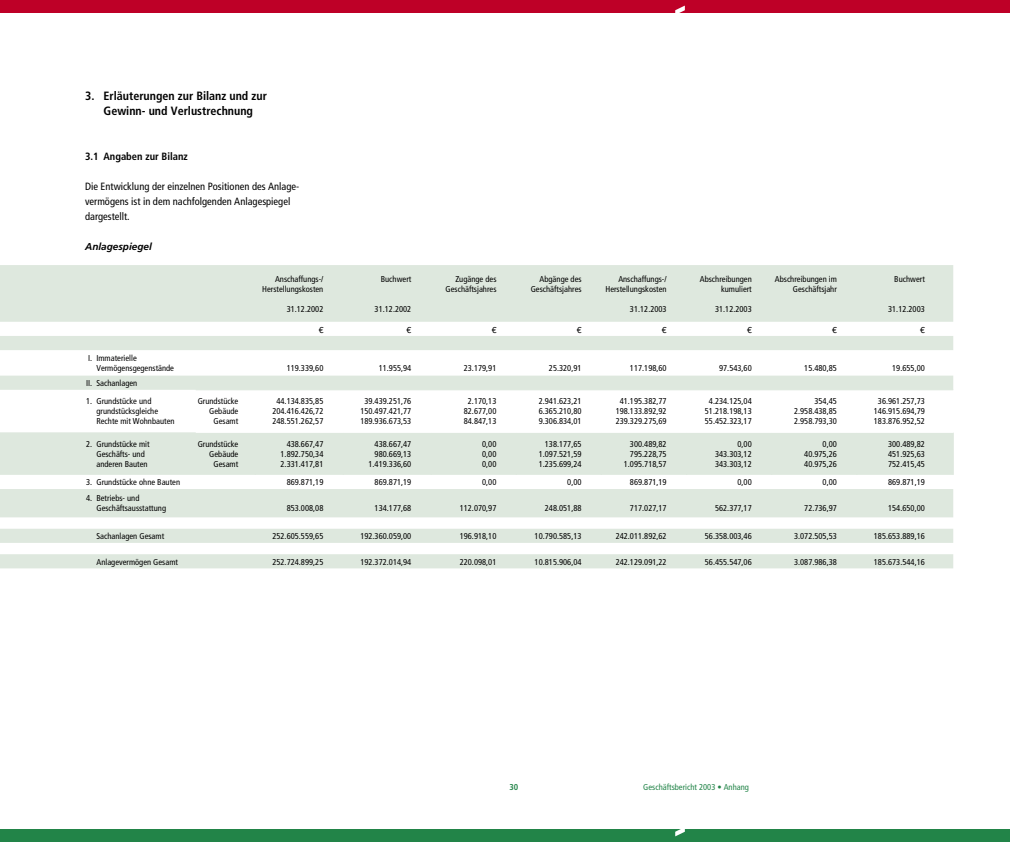
<style>
.page{position:relative;width:1010px;height:842px;background:#fff}
.page>*{position:absolute;margin:0;border:0;box-sizing:border-box;transform-origin:0 0}
.t1{font:700 condensed 12px/15px "Frutiger";color:#000;text-align:center}
.t2{font:condensed 10.5px/15px "Frutiger";color:#000}
.t3{font:700 condensed 10.5px "Frutiger";color:#000}
.t4{font:italic 700 10px "Frutiger";color:#000}
.t5{font:condensed 8.5px/10px "Frutiger";color:#000;text-align:right}
.t6{font:condensed 8.5px "Frutiger";color:#228448}
.t7{font:8.5px "Helvetica Neue";color:#000}
.t8{font:700 condensed 8.5px "Frutiger";color:#228448}
</style>
<div class="page">
<svg style="left:0;top:265px;width:952px;height:303px;fill:#dee8de"></svg>
<hr style="left:196px;top:389px;width:59px;height:1px;background:#dee8de">
<hr style="left:255px;top:389px;width:88px;height:1px;background:#dee8de">
<hr style="left:343px;top:389px;width:88px;height:1px;background:#dee8de">
<hr style="left:431px;top:389px;width:85px;height:1px;background:#dee8de">
<hr style="left:516px;top:389px;width:85px;height:1px;background:#dee8de">
<hr style="left:601px;top:389px;width:85px;height:1px;background:#dee8de">
<hr style="left:686px;top:389px;width:85px;height:1px;background:#dee8de">
<hr style="left:771px;top:389px;width:85px;height:1px;background:#dee8de">
<hr style="left:856px;top:389px;width:96px;height:1px;background:#dee8de">
<hr style="left:255px;top:433px;width:1px;height:42px;background:#dee8de">
<hr style="left:343px;top:433px;width:1px;height:42px;background:#dee8de">
<hr style="left:431px;top:433px;width:1px;height:42px;background:#dee8de">
<hr style="left:516px;top:433px;width:1px;height:42px;background:#dee8de">
<hr style="left:601px;top:433px;width:1px;height:42px;background:#dee8de">
<hr style="left:686px;top:433px;width:1px;height:42px;background:#dee8de">
<hr style="left:771px;top:433px;width:1px;height:42px;background:#dee8de">
<hr style="left:856px;top:433px;width:1px;height:42px;background:#dee8de">
<hr style="left:952px;top:433px;width:1px;height:42px;background:#dee8de">
<hr style="left:196px;top:432px;width:59px;height:1px;background:#fff">
<hr style="left:255px;top:432px;width:88px;height:1px;background:#fff">
<hr style="left:343px;top:432px;width:88px;height:1px;background:#fff">
<hr style="left:431px;top:432px;width:85px;height:1px;background:#fff">
<hr style="left:516px;top:432px;width:85px;height:1px;background:#fff">
<hr style="left:601px;top:432px;width:85px;height:1px;background:#fff">
<hr style="left:686px;top:432px;width:85px;height:1px;background:#fff">
<hr style="left:771px;top:432px;width:85px;height:1px;background:#fff">
<hr style="left:856px;top:432px;width:97px;height:1px;background:#fff">
<div style="left:0;top:0;width:1009px;height:13px;background:#be0027"></div>
<div style="left:0;top:829px;width:1009px;height:13px;background:#228448"></div>
<svg style="left:675px;top:829px;width:9px;height:7px"></svg>
<svg style="left:675px;top:6px;width:9px;height:7px"></svg>
<h1 class="t1" style="left:85px;top:88px;width:183px">3. Erläuterungen zur Bilanz und zur<br>Gewinn- und Verlustrechnung</h1>
<p class="t3" style="left:85px;top:150px;width:104px">3.1 Angaben zur Bilanz</p>
<p class="t2" style="left:85px;top:179px;width:215px">Die Entwicklung der einzelnen Positionen des Anlage&shy;vermögens ist in dem nachfolgenden Anlagespiegel dargestellt.</p>
<p class="t4" style="left:85px;top:241px;width:68px">Anlagespiegel</p>
<p class="t5" style="left:262px;top:274px;width:63px">Anschaffungs-/<br>Herstellungskosten</p>
<p class="t5" style="left:286px;top:304px;width:38px">31.12.2002</p>
<p class="t5" style="left:380px;top:274px;width:32px">Buchwert</p>
<p class="t5" style="left:374px;top:304px;width:38px">31.12.2002</p>
<p class="t5" style="left:445px;top:274px;width:52px">Zugänge des<br>Geschäftsjahres</p>
<p class="t5" style="left:530px;top:274px;width:52px">Abgänge des<br>Geschäftsjahres</p>
<p class="t5" style="left:605px;top:274px;width:63px">Anschaffungs-/<br>Herstellungskosten</p>
<p class="t5" style="left:629px;top:304px;width:38px">31.12.2003</p>
<p class="t5" style="left:699px;top:274px;width:53px">Abschreibungen kumuliert</p>
<p class="t5" style="left:714px;top:304px;width:38px">31.12.2003</p>
<p class="t5" style="left:774px;top:274px;width:63px">Abschreibungen im<br>Geschäftsjahr</p>
<p class="t5" style="left:894px;top:274px;width:32px">Buchwert</p>
<p class="t5" style="left:887px;top:304px;width:38px">31.12.2003</p>
<p class="t7" style="left:318px;top:325px;width:6px">€</p>
<p class="t7" style="left:406px;top:325px;width:6px">€</p>
<p class="t7" style="left:491px;top:325px;width:6px">€</p>
<p class="t7" style="left:576px;top:325px;width:6px">€</p>
<p class="t7" style="left:661px;top:325px;width:6px">€</p>
<p class="t7" style="left:746px;top:325px;width:6px">€</p>
<p class="t7" style="left:831px;top:325px;width:6px">€</p>
<p class="t7" style="left:919px;top:325px;width:6px">€</p>
<p class="t5" style="left:96px;top:353px;width:79px;text-align:left;text-indent:-8px">I. Immaterielle<br>Vermögensgegenstände</p>
<p class="t5" style="left:286px;top:363px;width:38px">119.339,60</p>
<p class="t5" style="left:378px;top:363px;width:34px">11.955,94</p>
<p class="t5" style="left:463px;top:363px;width:34px">23.179,91</p>
<p class="t5" style="left:548px;top:363px;width:34px">25.320,91</p>
<p class="t5" style="left:629px;top:363px;width:38px">117.198,60</p>
<p class="t5" style="left:719px;top:363px;width:34px">97.543,60</p>
<p class="t5" style="left:804px;top:363px;width:34px">15.480,85</p>
<p class="t5" style="left:891px;top:363px;width:34px">19.655,00</p>
<p class="t5" style="left:86px;top:378px;width:53px">II. Sachanlagen</p>
<p class="t5" style="left:96px;top:396px;width:80px;text-align:left;text-indent:-10px">1. Grundstücke und grundstücksgleiche<br>Rechte mit Wohnbauten</p>
<p class="t5" style="left:197px;top:396px;width:42px">Grundstücke<br>Gebäude<br>Gesamt</p>
<p class="t5" style="left:272px;top:396px;width:52px;text-align:center">44.134.835,85<br>204.416.426,72<br>248.551.262,57</p>
<p class="t5" style="left:360px;top:396px;width:52px;text-align:center">39.439.251,76<br>150.497.421,77<br>189.936.673,53</p>
<p class="t5" style="left:463px;top:396px;width:34px;text-align:center">2.170,13<br>82.677,00<br>84.847,13</p>
<p class="t5" style="left:538px;top:396px;width:44px;text-align:justify">2.941.623,21<br>6.365.210,80<br>9.306.834,01</p>
<p class="t5" style="left:615px;top:396px;width:52px;text-align:center">41.195.382,77<br>198.133.892,92<br>239.329.275,69</p>
<p class="t5" style="left:704px;top:396px;width:48px;text-align:center">4.234.125,04<br>51.218.198,13<br>55.452.323,17</p>
<p class="t5" style="left:793px;top:396px;width:44px;text-align:justify;text-indent:20px">354,45<br>2.958.438,85<br>2.958.793,30</p>
<p class="t5" style="left:873px;top:396px;width:52px;text-align:center">36.961.257,73<br>146.915.694,79<br>183.876.952,52</p>
<p class="t5" style="left:96px;top:439px;width:55px;text-align:left;text-indent:-10px">2. Grundstücke mit<br>Geschäfts- und anderen Bauten</p>
<p class="t5" style="left:197px;top:439px;width:42px">Grundstücke<br>Gebäude<br>Gesamt</p>
<p class="t5" style="left:280px;top:439px;width:44px;text-align:justify;text-indent:6px">438.667,47<br>1.892.750,34<br>2.331.417,81</p>
<p class="t5" style="left:368px;top:439px;width:44px">438.667,47<br>980.669,13<br>1.419.336,60</p>
<p class="t5" style="left:482px;top:439px;width:16px;text-align:justify">0,00<br>0,00<br>0,00</p>
<p class="t5" style="left:538px;top:439px;width:44px;text-align:justify;text-indent:6px">138.177,65<br>1.097.521,59<br>1.235.699,24</p>
<p class="t5" style="left:623px;top:439px;width:44px">300.489,82<br>795.228,75<br>1.095.718,57</p>
<p class="t5" style="left:714px;top:439px;width:38px;text-align:justify;text-indent:22px">0,00<br>343.303,12<br>343.303,12</p>
<p class="t5" style="left:804px;top:439px;width:34px;text-align:justify;text-indent:18px">0,00<br>40.975,26<br>40.975,26</p>
<p class="t5" style="left:887px;top:439px;width:38px;text-align:justify">300.489,82<br>451.925,63<br>752.415,45</p>
<p class="t5" style="left:86px;top:477px;width:95px">3. Grundstücke ohne Bauten</p>
<p class="t5" style="left:286px;top:477px;width:38px">869.871,19</p>
<p class="t5" style="left:374px;top:477px;width:38px">869.871,19</p>
<p class="t5" style="left:482px;top:477px;width:16px">0,00</p>
<p class="t5" style="left:567px;top:477px;width:16px">0,00</p>
<p class="t5" style="left:629px;top:477px;width:38px">869.871,19</p>
<p class="t5" style="left:737px;top:477px;width:16px">0,00</p>
<p class="t5" style="left:822px;top:477px;width:16px">0,00</p>
<p class="t5" style="left:887px;top:477px;width:38px">869.871,19</p>
<p class="t5" style="left:96px;top:493px;width:71px;text-align:left;text-indent:-10px">4. Betriebs- und<br>Geschäftsausstattung</p>
<p class="t5" style="left:286px;top:503px;width:38px">853.008,08</p>
<p class="t5" style="left:374px;top:503px;width:38px">134.177,68</p>
<p class="t5" style="left:459px;top:503px;width:38px">112.070,97</p>
<p class="t5" style="left:544px;top:503px;width:38px">248.051,88</p>
<p class="t5" style="left:629px;top:503px;width:38px">717.027,17</p>
<p class="t5" style="left:714px;top:503px;width:38px">562.377,17</p>
<p class="t5" style="left:804px;top:503px;width:34px">72.736,97</p>
<p class="t5" style="left:887px;top:503px;width:38px">154.650,00</p>
<p class="t5" style="left:96px;top:531px;width:69px">Sachanlagen Gesamt</p>
<p class="t5" style="left:272px;top:531px;width:52px">252.605.559,65</p>
<p class="t5" style="left:360px;top:531px;width:52px">192.360.059,00</p>
<p class="t5" style="left:459px;top:531px;width:38px">196.918,10</p>
<p class="t5" style="left:534px;top:531px;width:48px">10.790.585,13</p>
<p class="t5" style="left:615px;top:531px;width:52px">242.011.892,62</p>
<p class="t5" style="left:704px;top:531px;width:48px">56.358.003,46</p>
<p class="t5" style="left:793px;top:531px;width:44px">3.072.505,53</p>
<p class="t5" style="left:873px;top:531px;width:52px">185.653.889,16</p>
<p class="t5" style="left:96px;top:557px;width:83px">Anlagevermögen Gesamt</p>
<p class="t5" style="left:272px;top:557px;width:52px">252.724.899,25</p>
<p class="t5" style="left:360px;top:557px;width:52px">192.372.014,94</p>
<p class="t5" style="left:459px;top:557px;width:38px">220.098,01</p>
<p class="t5" style="left:534px;top:557px;width:48px">10.815.906,04</p>
<p class="t5" style="left:615px;top:557px;width:52px">242.129.091,22</p>
<p class="t5" style="left:704px;top:557px;width:48px">56.455.547,06</p>
<p class="t5" style="left:793px;top:557px;width:44px">3.087.986,38</p>
<p class="t5" style="left:873px;top:557px;width:52px">185.673.544,16</p>
<p class="t8" style="left:509px;top:782px;width:10px">30</p>
<p class="t6" style="left:643px;top:782px;width:107px">Geschäftsbericht 2003 • Anhang</p>
</div>
